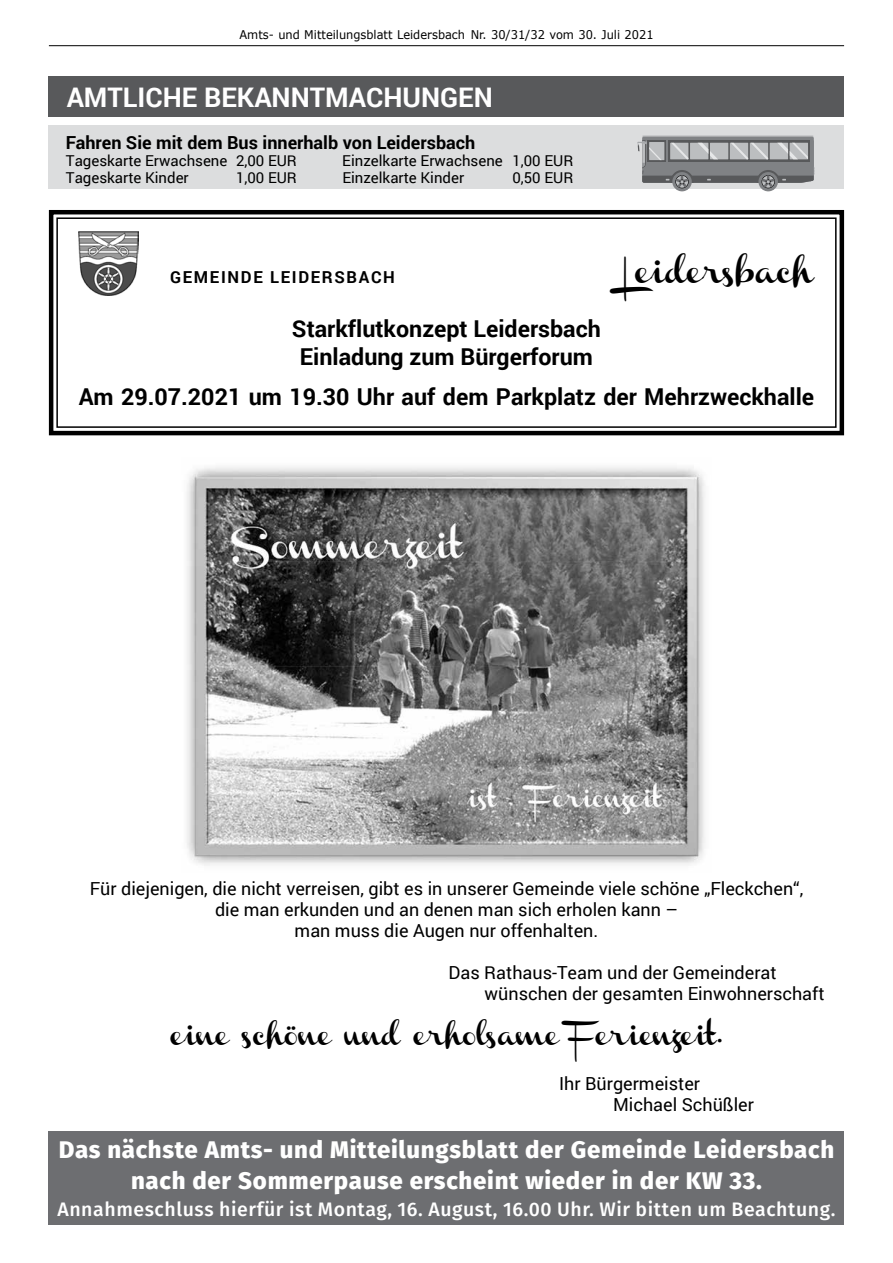
<style>
.page{position:relative;width:893px;height:1263px;background:#fff}
.page>*{position:absolute;margin:0;border:0;box-sizing:border-box;transform-origin:0 0}
.t1{font:700 27px "Roboto";color:#fff}
.t2{font:24.15px "Channel";color:#000}
.t3{font:800 24px/30.6px "Fira Sans";letter-spacing:.03em;color:#fff;text-align:center}
.t4{font:700 23.25px/28.5px "Roboto";color:#000;text-align:center}
.t5{font:21px "Channel";color:#000}
.t6{font:500 19.5px "Fira Sans";letter-spacing:.03em;color:#fff}
.t7{font:18px/21px "Roboto";color:#000}
.t8{font:700 18px "Roboto";color:#000}
.t9{font:700 16.5px "Roboto";letter-spacing:.1em;color:#000}
.t10{font:15px "Roboto";color:#000}
.t11{font:12px "Verdana";color:#000;scale:.95 1}
</style>
<div class="page">
<hr style="left:49px;top:45px;width:795px;height:1px;background:#000">
<div style="left:49px;top:125px;width:795px;height:64px;background:#dcddde"></div>
<svg style="left:672px;top:172px;width:20px;height:19px"></svg>
<svg style="left:758px;top:172px;width:20px;height:19px"></svg>
<svg style="left:637px;top:135px;width:177px;height:52px"></svg>
<div style="left:49px;top:77px;width:795px;height:40px;background:#58595b"></div>
<div style="left:49px;top:1131px;width:795px;height:94px;background:#6d6e71"></div>
<img style="left:187px;top:467px;width:518px;height:399px">
<svg style="left:48px;top:210px;width:797px;height:226px"></svg>
<div style="left:56px;top:217px;width:781px;height:211px;border:2px solid #000"></div>
<img style="left:79px;top:231px;width:59px;height:65px">
<p class="t11" style="left:239px;top:27px;width:437px">Amts- und Mitteilungsblatt Leidersbach Nr. 30/31/32 vom 30. Juli 2021</p>
<h1 class="t1" style="left:67px;top:78px;width:428px">AMTLICH E BEKANNTMACH UNGEN</h1>
<p class="t8" style="left:66px;top:129px;width:411px">Fahren Sie mit dem Bus innerhalb von Leidersbach</p>
<p class="t10" style="left:66px;top:150px;width:232px">Tageskarte Erwachsene 2,00 EUR</p>
<p class="t10" style="left:342px;top:150px;width:232px">Einzelkarte Erwachsene 1,00 EUR</p>
<p class="t10" style="left:66px;top:167px;width:124px">Tageskarte Kinder</p>
<p class="t10" style="left:236px;top:167px;width:62px">1,00 EUR</p>
<p class="t10" style="left:342px;top:167px;width:123px">Einzelkarte Kinder</p>
<p class="t10" style="left:512px;top:167px;width:62px">0,50 EUR</p>
<p class="t9" style="left:170px;top:265px;width:25px">Gemeinde</p>
<p class="t9" style="left:270px;top:265px;width:22px">Leide</p>
<p class="t9" style="left:322px;top:265px;width:25px">rsba</p>
<p class="t9" style="left:371px;top:265px;width:25px">ch</p>
<h2 class="t2" style="left:622px;top:261px;width:194px">Leidersbach</h2>
<p class="t4" style="left:292px;top:313px;width:310px">Starkflutkonzept Leidersbach<br>Einladung zum Bürgerforum</p>
<p class="t4" style="left:79px;top:382px;width:737px">Am 29.07.2021 um 19.30 Uhr auf dem Parkplatz der Mehrzweckhalle</p>
<p class="t7" style="left:90px;top:877px;width:715px;text-align:center">Für diejenigen, die nicht verreisen, gibt es in unserer Gemeinde viele schöne „Fleckchen“, die man erkunden und an denen man sich erholen kann –<br>man muss die Augen nur offenhalten.</p>
<p class="t7" style="left:485px;top:961px;width:341px;text-indent:-36px">Das Rathaus-Team und der Gemeinderat wünschen der gesamten Einwohnerschaft</p>
<p class="t5" style="left:171px;top:1025px;width:553px">eine schöne und erholsame Ferienzeit.</p>
<p class="t7" style="left:613px;top:1072px;width:142px;text-indent:-54px">Ihr Bürgermeister<br>Michael Schüßler</p>
<h3 class="t3" style="left:59px;top:1132px;width:777px">Das nächste Amts- und Mitteilungsblatt der Gemeinde Leidersbach nach der Sommerpause erscheint wieder in der KW 33.</h3>
<p class="t6" style="left:57px;top:1194px;width:780px">Annahmeschluss hierfür ist Montag, 16. August, 16.00 Uhr. Wir bitten um Beachtung.</p>
</div>
